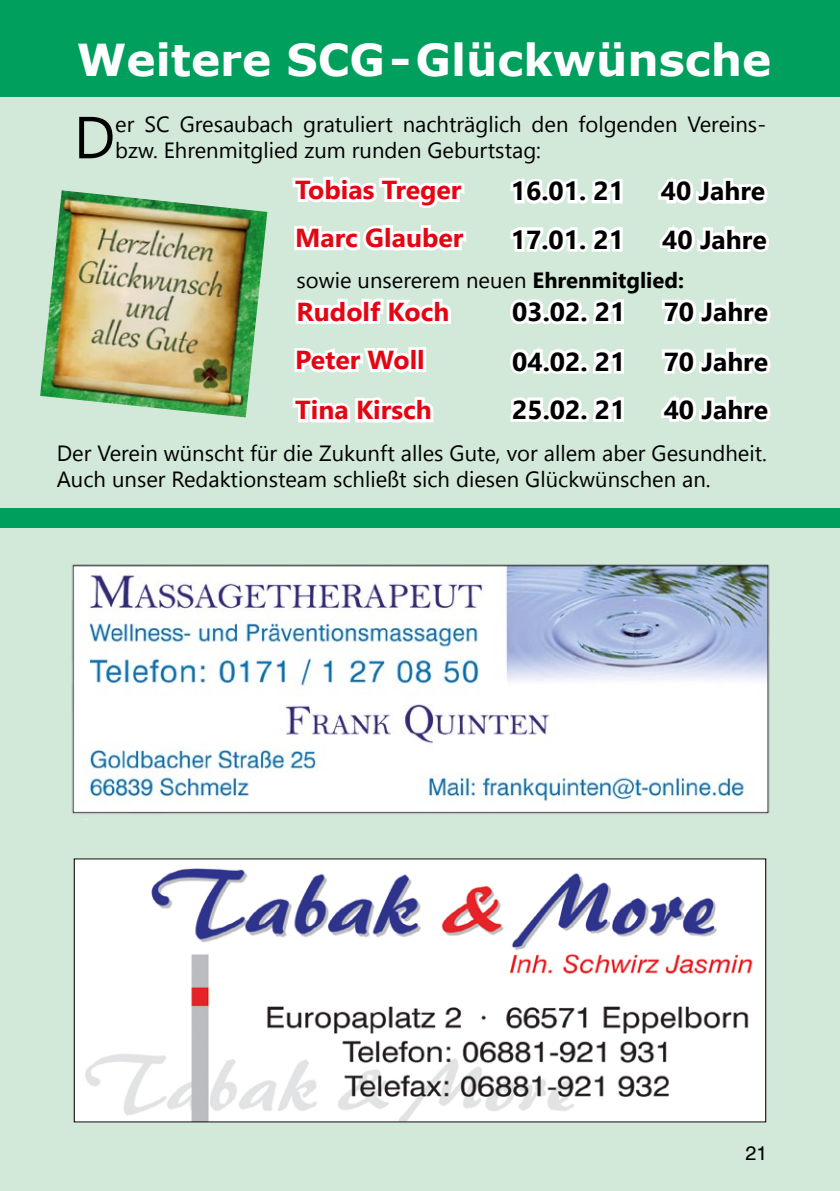
<style>
.page{position:relative;width:840px;height:1191px;background:#fff}
.page>*{position:absolute;margin:0;border:0;box-sizing:border-box;transform-origin:0 0}
.t1{font:59.2px "Leelawadee UI";color:#000}
.t2{font:700 44px "Verdana";color:#fff}
.t3{font:700 26px "Leelawadee UI";color:#000}
.t4{font:700 26px "Leelawadee UI";color:#e30613}
.t5{font:22px/26px "Leelawadee UI";color:#000}
.t6{font:20px "Swiss 721 BT";color:#000}
.s1{font-weight:700}
</style>
<div class="page">
<div style="left:0;top:0;width:839px;height:1191px;background:#d2e8d8"></div>
<div style="left:0;top:0;width:839px;height:96px;background:#009f5e"></div>
<img style="left:40px;top:190px;width:227px;height:227px">
<div style="left:0;top:507px;width:839px;height:20px;background:#009f5e"></div>
<svg style="left:510px;top:179px;width:113px;height:25px"></svg>
<svg style="left:510px;top:227px;width:113px;height:25px"></svg>
<svg style="left:658px;top:176px;width:111px;height:76px"></svg>
<svg style="left:510px;top:299px;width:114px;height:75px"></svg>
<svg style="left:292px;top:177px;width:175px;height:246px"></svg>
<svg style="left:510px;top:397px;width:114px;height:25px"></svg>
<svg style="left:661px;top:298px;width:110px;height:124px"></svg>
<div style="left:74px;top:859px;width:691px;height:263px;background:#fff"></div>
<img style="left:85px;top:868px;width:668px;height:252px">
<img style="left:71px;top:564px;width:699px;height:250px">
<h2 class="t2" style="left:77px;top:29px;width:695px">Weitere SCG-Glückwünsche</h2>
<h1 class="t1" style="left:74px;top:96px;width:43px">D</h1>
<p class="t5" style="left:115px;top:110px;width:652px">er SC Gresaubach gratuliert nachträglich den folgenden Vereins&shy;bzw. Ehrenmitglied zum runden Geburtstag:</p>
<p class="t4" style="left:295px;top:171px;width:168px">Tobias Treger</p>
<p class="t3" style="left:510px;top:173px;width:115px">16.01. 21</p>
<p class="t3" style="left:660px;top:173px;width:106px">40 Jahre</p>
<p class="t4" style="left:295px;top:219px;width:170px">Marc Glauber</p>
<p class="t3" style="left:510px;top:221px;width:115px">17.01. 21</p>
<p class="t3" style="left:662px;top:221px;width:106px">40 Jahre</p>
<p class="t5" style="left:296px;top:266px;width:389px">sowie unsererem neuen <span class="s1">Ehrenmitglied:</span></p>
<p class="t4" style="left:296px;top:293px;width:154px">Rudolf Koch</p>
<p class="t3" style="left:512px;top:293px;width:115px">03.02. 21</p>
<p class="t3" style="left:663px;top:293px;width:106px">70 Jahre</p>
<p class="t4" style="left:295px;top:341px;width:131px">Peter Woll</p>
<p class="t3" style="left:512px;top:343px;width:115px">04.02. 21</p>
<p class="t3" style="left:663px;top:343px;width:106px">70 Jahre</p>
<p class="t4" style="left:295px;top:391px;width:138px">Tina Kirsch</p>
<p class="t3" style="left:512px;top:391px;width:115px">25.02. 21</p>
<p class="t3" style="left:663px;top:391px;width:106px">40 Jahre</p>
<p class="t5" style="left:57px;top:439px;width:711px">Der Verein wünscht für die Zukunft alles Gute, vor allem aber Gesundheit.<br>Auch unser Redaktionsteam schließt sich diesen Glückwünschen an.</p>
<p class="t6" style="left:745px;top:1139px;width:23px">21</p>
</div>
